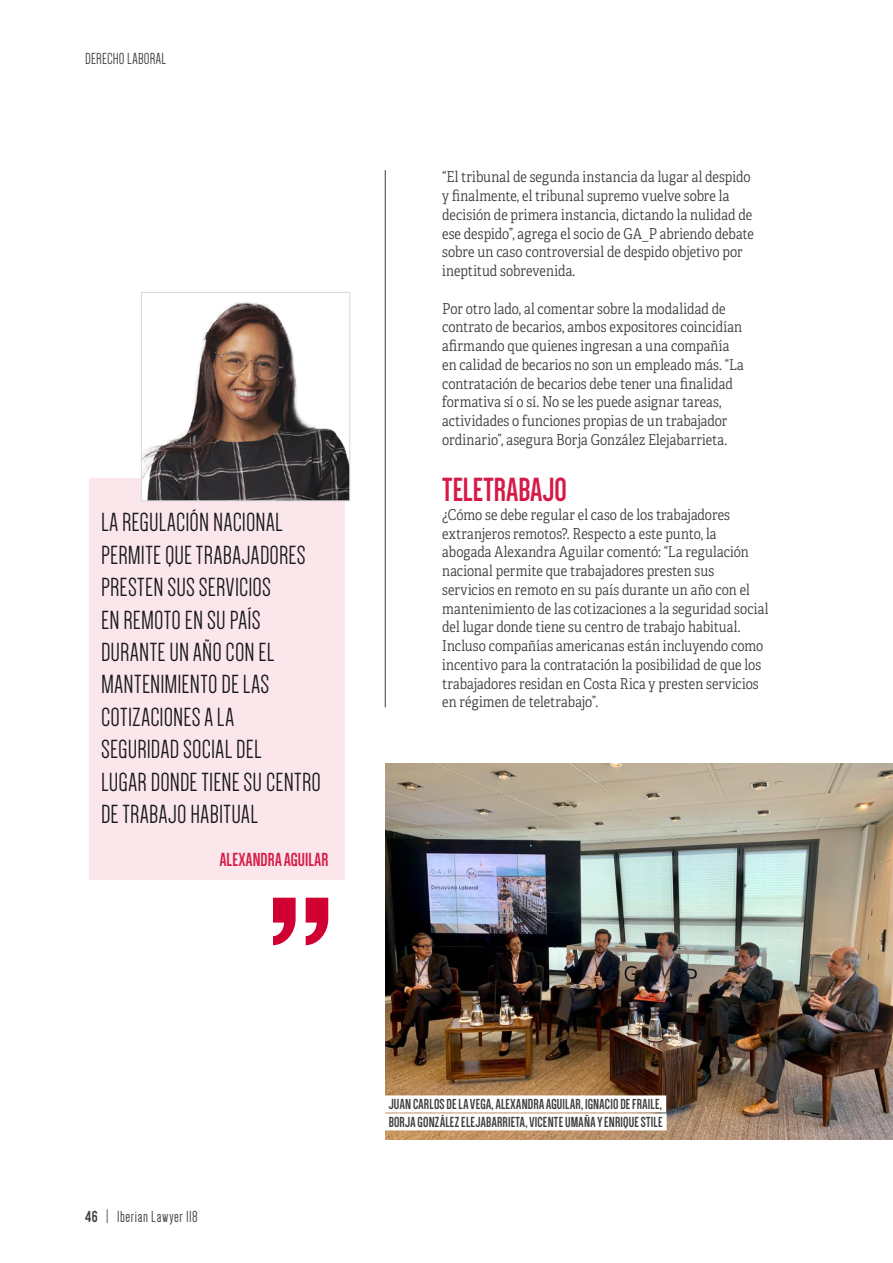
<style>
.page{position:relative;width:893px;height:1263px;background:#fff}
.page>*{position:absolute;margin:0;border:0;box-sizing:border-box;transform-origin:0 0}
.t1{font:700 34.5px "Dense";letter-spacing:.005em;color:#d61a47}
.t2{font:27px/32.4px "Dense";letter-spacing:.01em;color:#1a1a1a}
.t3{font:700 19.5px "Dense";letter-spacing:.015em;color:#d61a47}
.t4{font:16.5px "Dense";letter-spacing:.03em;color:#3c3c3b}
.t5{font:300 15px/18.8px "Adelle Condensed";letter-spacing:.005em;color:#3c3c3b}
.nome{font:700 15px "Dense";letter-spacing:.02em;color:#3c3c3b}
.s1{font-weight:700}
</style>
<div class="page">
<div style="left:89px;top:478px;width:255px;height:402px;background:#fae6eb"></div>
<img style="left:143px;top:302px;width:205px;height:197px">
<div style="left:141px;top:292px;width:209px;height:209px;border:1px solid #dadada"></div>
<svg style="left:273px;top:898px;width:55px;height:47px"></svg>
<hr style="left:385px;top:170px;width:1px;height:537px;background:#3c3c3b">
<img style="left:385px;top:764px;width:508px;height:375px">
<div style="left:384px;top:1095px;width:282px;height:17px;background:#fff"></div>
<div style="left:384px;top:1113px;width:283px;height:17px;background:#fff"></div>
<p class="t4" style="left:85px;top:50px;width:83px">DERECHO LABORAL</p>
<p class="t2" style="left:101px;top:506px;width:183px">LA REGULACIÓN NACIONAL</p>
<p class="t2" style="left:101px;top:539px;width:206px">PERMITE QUE TRABAJADORES<br>PRESTEN SUS SERVICIOS</p>
<p class="t2" style="left:101px;top:604px;width:161px">EN REMOTO EN SU PAÍS</p>
<p class="t2" style="left:101px;top:636px;width:175px">DURANTE UN AÑO CON EL<br>MANTENIMIENTO DE LAS<br>COTIZACIONES A LA</p>
<p class="t2" style="left:101px;top:733px;width:162px">SEGURIDAD SOCIAL DEL</p>
<p class="t2" style="left:101px;top:766px;width:221px">LUGAR DONDE TIENE SU CENTRO</p>
<p class="t2" style="left:101px;top:798px;width:158px">DE TRABAJO HABITUAL</p>
<p class="t3" style="left:220px;top:850px;width:110px">ALEXANDRA AGUILAR</p>
<p class="t5" style="left:442px;top:168px;width:313px">“El tribunal de segunda instancia da lugar al despido y finalmente, el tribunal supremo vuelve sobre la decisión de primera instancia, dictando la nulidad de ese despido”, agrega el socio de GA_P abriendo debate sobre un caso controversial de despido objetivo por ineptitud sobrevenida.</p>
<p class="t5" style="left:442px;top:299px;width:303px">Por otro lado, al comentar sobre la modalidad de contrato de becarios, ambos expositores coincidían afirmando que quienes ingresan a una compañía en calidad de becarios no son un empleado más. “La contratación de becarios debe tener una finalidad formativa sí o sí. No se les puede asignar tareas, actividades o funciones propias de un trabajador ordinario”, asegura Borja González Elejabarrieta.</p>
<p class="t1" style="left:442px;top:473px;width:126px">TELETRABAJO</p>
<p class="t5" style="left:442px;top:505px;width:328px">¿Cómo se debe regular el caso de los trabajadores extranjeros remotos?. Respecto a este punto, la abogada Alexandra Aguilar comentó: “La regulación nacional permite que trabajadores presten sus servicios en remoto en su país durante un año con el mantenimiento de las cotizaciones a la seguridad social del lugar donde tiene su centro de trabajo habitual.<br>Incluso compañías americanas están incluyendo como incentivo para la contratación la posibilidad de que los trabajadores residan en Costa Rica y presten servicios en régimen de teletrabajo”.</p>
<p class="t4" style="left:85px;top:1208px;width:114px"><span class="s1">46</span> | Iberian Lawyer 118</p>
<p class="nome" style="left:389px;top:1097px;width:275px">JUAN CARLOS DE LA VEGA, ALEXANDRA AGUILAR, IGNACIO DE FRAILE,</p>
<p class="nome" style="left:389px;top:1115px;width:275px">BORJA GONZÁLEZ ELEJABARRIETA, VICENTE UMAÑA Y ENRIQUE STILE</p>
</div>
